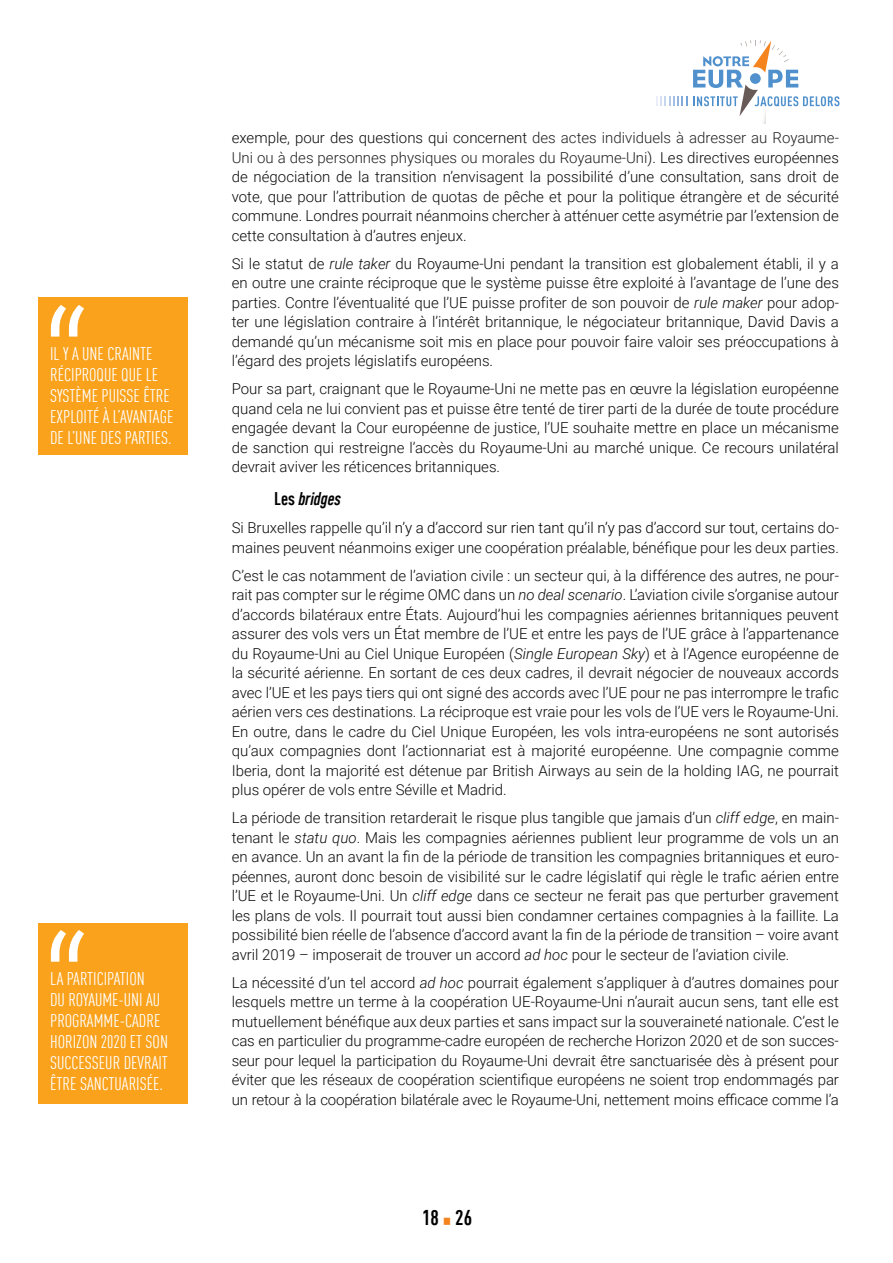
<style>
.page{position:relative;width:893px;height:1263px;background:#fff}
.page>*{position:absolute;margin:0;border:0;box-sizing:border-box;transform-origin:0 0}
.t1{font:300 150px "Roboto";color:#fff}
.t2{font:700 condensed 21px "DIN Offc Pro";color:#000}
.t3{font:condensed 18px/21px "DIN Offc Pro";color:#fff}
.t4{font:italic 700 condensed 18px "DIN Offc Pro";color:#000}
.t5{font:300 15px/19.5px "Roboto";color:#0b0b0b;text-align:justify}
.s1{color:#212121}
.s2{font-style:italic}
.s3{color:#000}
.s4{font-style:normal}
.s5{font-family:"DejaVu Serif Condensed";font-weight:400;font-stretch:normal;font-size:14.25px;color:#f5841f}
</style>
<div class="page">
<svg style="left:656px;top:96px;width:31px;height:10px"></svg>
<svg style="left:693px;top:40px;width:146px;height:76px"></svg>
<div style="left:38px;top:298px;width:150px;height:157px;background:#faa21b"></div>
<div style="left:38px;top:923px;width:150px;height:180px;background:#faa21b"></div>
<h1 class="t1" style="left:44px;top:260px;width:45px">“</h1>
<p class="t3" style="left:50px;top:342px;width:125px">IL Y A UNE CRAINTE<br>RÉCIPROQUE QUE LE<br>SYSTÈME PUISSE ÊTRE<br>EXPLOITÉ À L’AVANTAGE<br>DE L’UNE DES PARTIES.</p>
<h1 class="t1" style="left:44px;top:885px;width:45px">“</h1>
<p class="t3" style="left:50px;top:967px;width:119px">LA PARTICIPATION<br>DU ROYAUME-UNI AU<br>PROGRAMME-CADRE<br>HORIZON 2020 ET SON<br>SUCCESSEUR DEVRAIT<br>ÊTRE SANCTUARISÉE.</p>
<p class="t5" style="left:232px;top:127px;width:609px">exemple, pour des questions qui concernent <span class="s1">des actes individuels à adresser au Royaume-Uni ou à des personnes physiques ou morales du Royaume-Uni</span>). Les directives européennes de négociation de la transition n’envisagent la possibilité d’une consultation, sans droit de vote, que pour l’attribution de quotas de pêche et pour la politique étrangère et de sécurité commune. Londres pourrait néanmoins chercher à atténuer cette asymétrie par l’extension de cette consultation à d’autres enjeux.</p>
<p class="t5" style="left:232px;top:253px;width:609px">Si le statut de <span class="s2">rule taker</span> du Royaume-Uni pendant la transition est globalement établi, il y a en outre une crainte <span class="s3">r</span>éciproque que le système puisse être exploité à l’avantage de l’une des parties. Contre l’éventualité que l’UE puisse profiter de son pouvoir de <span class="s2">rule maker</span> pour adop&shy;ter une législation contraire à l’intérêt britannique, le négociateur britannique, <span class="s3">David Davis</span> a demandé qu’un mécanisme soit mis en place pour pouvoir faire valoir ses préoccupations à l’égard des projets législatifs européens.</p>
<p class="t5" style="left:232px;top:378px;width:609px">Pour sa part, craignant que le Royaume-Uni ne mette pas en œuvre la législation européenne quand cela ne lui convient pas et puisse être tenté de tirer parti de la durée de toute procédure engagée devant la Cour européenne de justice, l’UE souhaite mettre en place un mécanisme de sanction qui restreigne l’accès du Royaume-Uni au marché unique. Ce recours unilatéral devrait aviver les réticences britanniques.</p>
<p class="t4" style="left:274px;top:485px;width:68px"><span class="s4">Les</span> bridges</p>
<p class="t5" style="left:232px;top:517px;width:609px">Si Bruxelles rappelle qu’<span class="s3">il n’y a d’accord sur rien tant qu’il n’y pas d’accord sur tout,</span> certains do&shy;maines peuvent néanmoins exiger une coopération préalable, bénéfique pour les deux parties.</p>
<p class="t5" style="left:232px;top:565px;width:609px">C’est le cas notamment de l’aviation civile : un secteur qui, à la différence des autres, ne pour&shy;rait pas compter sur le régime OMC dans un <span class="s2">no deal scenario</span>. L’aviation civile s’organise autour d’accords bilatéraux entre États. Aujourd’hui les compagnies aériennes britanniques peuvent assurer des vols vers un État membre de l’UE et entre les pays de l’UE grâce à l’appartenance du Royaume-Uni au Ciel Unique Européen (<span class="s2">Single European Sky</span>) et à l’Agence européenne de la sécurité aérienne. En sortant de ces deux cadres, il devrait négocier de nouveaux accords avec l’UE et les pays tiers qui ont signé des accords avec l’UE pour ne pas interrompre le trafic aérien vers ces destinations. La réciproque est vraie pour les vols de l’UE vers le Royaume-Uni.<br>En outre, dans le cadre du Ciel Unique Européen, les vols intra-européens ne sont autorisés qu’aux compagnies dont l’actionnariat est à majorité européenne. Une compagnie comme Iberia, dont la majorité est détenue par British Airways au sein de la holding IAG, ne pourrait plus opérer de vols entre Séville et Madrid.</p>
<p class="t5" style="left:232px;top:807px;width:609px">La période de transition retarderait le risque plus tangible que jamais d’un <span class="s2">cliff edge</span>, en main&shy;tenant le <span class="s2">statu quo</span>. Mais les compagnies aériennes publient leur programme de vols un an en avance. Un an avant la fin de la période de transition les compagnies britanniques et euro&shy;péennes, auront donc besoin de visibilité sur le cadre législatif qui règle le trafic aérien entre l’UE et le Royaume-Uni. Un <span class="s2">cliff edge</span> dans ce secteur ne ferait pas que perturber gravement les plans de vols. Il pourrait tout aussi bien condamner certaines compagnies à la faillite. La possibilité bien réelle de l’absence d’accord avant la fin de la période de transition – voire avant avril 2019 – imposerait de trouver un accord <span class="s2">ad hoc</span> pour le secteur de l’aviation civile.</p>
<p class="t5" style="left:232px;top:972px;width:609px">La nécessité d’un tel accord <span class="s2">ad hoc</span> pourrait également s’appliquer à d’autres domaines pour lesquels mettre un terme à la coopération UE-Royaume-Uni n’aurait aucun sens, tant elle est mutuellement bénéfique aux deux parties et sans impact sur la souveraineté nationale. C’est le cas en particulier du programme-cadre européen de recherche Horizon 2020 et de son succes&shy;seur pour lequel la participation du Royaume-Uni devrait être sanctuarisée dès à présent pour éviter que les réseaux de coopération scientifique européens ne soient trop endommagés par un retour à la coopération bilatérale avec le Royaume-Uni, nettement moins efficace comme l’a</p>
<h2 class="t2" style="left:422px;top:1202px;width:51px">18 <span class="s5">▪</span> 26</h2>
</div>
